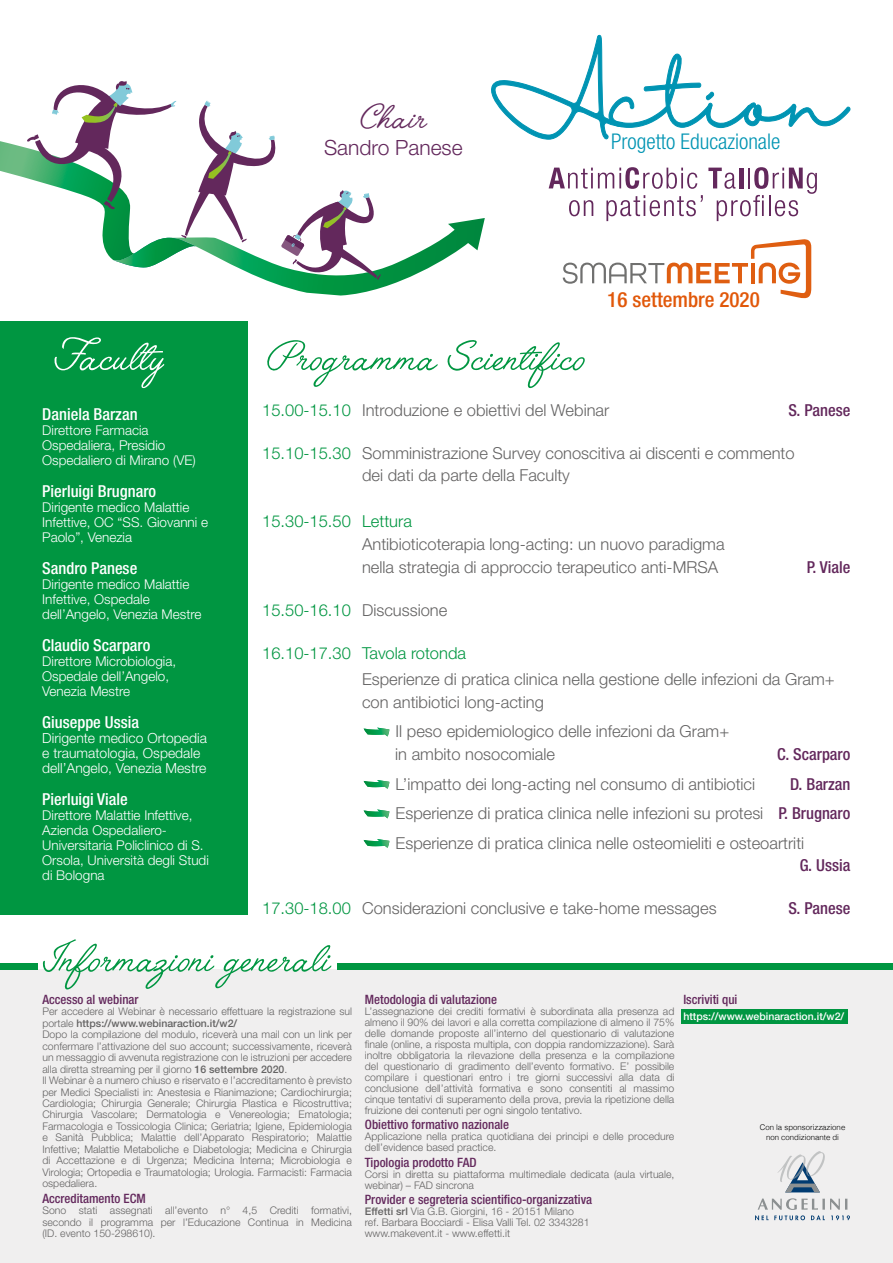
<style>
.page{position:relative;width:893px;height:1263px;background:#fff}
.page>*{position:absolute;margin:0;border:0;box-sizing:border-box;transform-origin:0 0}
.t1{font:54.45px "Angelface";color:#fff}
.t2{font:52.5px "Angelface";color:#009641}
.t3{font:43.5px "Angelface";color:#63285c}
.t4{font:300 condensed 21.6px "Helvetica Neue LT Std";color:#0094b3}
.t5{font:500 condensed 21px "Helvetica Neue LT Std";color:#e1580a}
.t6{font:300 21px "Helvetica Neue LT Std";color:#63285c}
.t7{font:300 16.5px/22.8px "Helvetica Neue LT Std";color:#646363}
.t8{font:500 condensed 16.5px "Helvetica Neue LT Std";color:#fff}
.t9{font:300 16.5px "Helvetica Neue LT Std";color:#009641}
.t10{font:500 condensed 16.5px "Helvetica Neue LT Std";color:#63285c}
.t11{font:300 13.95px/15px "Helvetica Neue LT Std";color:#fff}
.t12{font:300 13.5px/15px "Helvetica Neue LT Std";color:#fff}
.t13{font:500 condensed 12.9px "Helvetica Neue LT Std";color:#63285c}
.t14{font:300 10.5px/11.4px "Helvetica Neue LT Std";color:#646363}
.t15{font:500 10.5px "Helvetica Neue LT Std";color:#fff}
.t16{font:300 7.8px/9.4px "Helvetica";color:#000;text-align:center}
.s1{color:#009641}
.s2{color:#646363}
.s3{font-weight:500;font-stretch:condensed;color:#63285c}
.s4{font-weight:500}
</style>
<div class="page">
<div style="left:0;top:321px;width:248px;height:593px;background:#009641"></div>
<div style="left:0;top:969px;width:893px;height:294px;background:#f0efef"></div>
<svg style="left:755px;top:1198px;width:95px;height:22px"></svg>
<svg style="left:777px;top:1151px;width:48px;height:41px"></svg>
<svg style="left:363px;top:727px;width:27px;height:10px"></svg>
<svg style="left:363px;top:780px;width:27px;height:9px"></svg>
<svg style="left:363px;top:809px;width:27px;height:10px"></svg>
<svg style="left:363px;top:839px;width:27px;height:9px"></svg>
<svg style="left:0;top:35px;width:851px;height:263px"></svg>
<div style="left:337px;top:963px;width:556px;height:6px;background:#009641"></div>
<div style="left:0;top:963px;width:37px;height:6px;background:#009641"></div>
<div style="left:681px;top:1010px;width:166px;height:14px;background:#009641"></div>
<h1 class="t1" style="left:54px;top:326px;width:110px">Faculty</h1>
<h3 class="t8" style="left:42px;top:404px;width:97px">Daniela Barzan</h3>
<p class="t12" style="left:42px;top:422px;width:155px">Direttore Farmacia<br>Ospedaliera, Presidio<br>Ospedaliero di Mirano (VE)</p>
<h3 class="t8" style="left:42px;top:481px;width:115px">Pierluigi Brugnaro</h3>
<p class="t12" style="left:42px;top:499px;width:167px">Dirigente medico Malattie<br>Infettive, OC “SS. Giovanni e<br>Paolo”, Venezia</p>
<h3 class="t8" style="left:42px;top:558px;width:97px">Sandro Panese</h3>
<p class="t12" style="left:42px;top:576px;width:161px">Dirigente medico Malattie<br>Infettive, Ospedale dell’Angelo, Venezia Mestre</p>
<h3 class="t8" style="left:42px;top:635px;width:110px">Claudio Scarparo</h3>
<p class="t12" style="left:42px;top:653px;width:135px">Direttore Microbiologia,<br>Ospedale dell’Angelo,<br>Venezia Mestre</p>
<h3 class="t8" style="left:42px;top:712px;width:98px">Giuseppe Ussia</h3>
<h3 class="t11" style="left:42px;top:730px;width:166px">Dirigente medico Ortopedia e traumatologia, Ospedale dell’Angelo, Venezia Mestre</h3>
<h3 class="t8" style="left:42px;top:789px;width:87px">Pierluigi Viale</h3>
<p class="t12" style="left:42px;top:807px;width:168px">Direttore Malattie Infettive,<br>Azienda Ospedaliero-<br>Universitaria Policlinico di S.<br>Orsola, Università degli Studi di Bologna</p>
<h3 class="t3" style="left:360px;top:93px;width:68px">Chair</h3>
<h3 class="t6" style="left:324px;top:135px;width:140px">Sandro Panese</h3>
<h3 class="t4" style="left:611px;top:129px;width:171px">Progetto Educazionale</h3>
<h2 class="t2" style="left:267px;top:328px;width:319px">Programma Scientifico</h2>
<h3 class="t5" style="left:607px;top:287px;width:154px">16 settembre 2020</h3>
<h3 class="t7" style="left:262px;top:398px;width:349px"><span class="s1">15.00-15.10</span> Introduzione e obiettivi del Webinar</h3>
<h3 class="t10" style="left:788px;top:400px;width:64px">S. Panese</h3>
<h3 class="t7" style="left:362px;top:441px;width:434px;text-indent:-100px"><span class="s1">15.10-15.30</span> Somministrazione Survey conoscitiva ai discenti e commento dei dati da parte della Faculty</h3>
<h3 class="t9" style="left:262px;top:511px;width:151px">15.30-15.50 Lettura</h3>
<h3 class="t7" style="left:362px;top:532px;width:364px">Antibioticoterapia long-acting: un nuovo paradigma nella strategia di approccio terapeutico anti-MRSA</h3>
<h3 class="t10" style="left:807px;top:557px;width:45px">P. Viale</h3>
<h3 class="t9" style="left:262px;top:600px;width:187px">15.50-16.10 <span class="s2">Discussione</span></h3>
<h3 class="t9" style="left:262px;top:643px;width:205px">16.10-17.30 Tavola rotonda</h3>
<h3 class="t7" style="left:362px;top:667px;width:474px">Esperienze di pratica clinica nella gestione delle infezioni da Gram+ con antibiotici long-acting</h3>
<h3 class="t7" style="left:395px;top:719px;width:335px">Il peso epidemiologico delle infezioni da Gram+ in ambito nosocomiale</h3>
<h3 class="t10" style="left:777px;top:744px;width:75px">C. Scarparo</h3>
<h3 class="t7" style="left:396px;top:768px;width:456px;line-height:29.5px;text-align:justify;text-indent:394px"><span class="s3">D. Barzan </span>Esperienze di pratica clinica nelle infezioni su protesi <span class="s3">P. Brugnaro </span>Esperienze di pratica clinica nelle osteomieliti e osteoartriti</h3>
<h3 class="t10" style="left:800px;top:856px;width:52px">G. Ussia</h3>
<h3 class="t7" style="left:262px;top:897px;width:456px"><span class="s1">17.30-18.00</span> Considerazioni conclusive e take-home messages</h3>
<h3 class="t10" style="left:788px;top:898px;width:64px">S. Panese</h3>
<h3 class="t7" style="left:396px;top:772px;width:361px">L’impatto dei long-acting nel consumo di antibiotici</h3>
<h2 class="t2" style="left:42px;top:929px;width:289px">Informazioni generali</h2>
<p class="t13" style="left:42px;top:992px;width:98px">Accesso al webinar</p>
<p class="t14" style="left:42px;top:1006px;width:311px">Per accedere al Webinar è necessario effettuare la registrazione sul portale <span class="s4">https://www.webinaraction.it/w2/<br></span>Dopo la compilazione del modulo, riceverà una mail con un link per confermare l’attivazione del suo account; successivamente, riceverà un messaggio di avvenuta registrazione con le istruzioni per accedere alla diretta streaming per il giorno <span class="s4">16 settembre 2020</span>.<br>Il Webinar è a numero chiuso e riservato e l’accreditamento è previsto per Medici Specialisti in: Anestesia e Rianimazione; Cardiochirurgia; Cardiologia; Chirurgia Generale; Chirurgia Plastica e Ricostruttiva; Chirurgia Vascolare; Dermatologia e Venereologia; Ematologia; Farmacologia e Tossicologia Clinica; Geriatria; Igiene, Epidemiologia e Sanità Pubblica; Malattie dell’Apparato Respiratorio; Malattie Infettive; Malattie Metaboliche e Diabetologia; Medicina e Chirurgia di Accettazione e di Urgenza; Medicina Interna; Microbiologia e Virologia; Ortopedia e Traumatologia; Urologia. Farmacisti: Farmacia ospedaliera.</p>
<p class="t13" style="left:42px;top:1190px;width:105px">Accreditamento ECM</p>
<p class="t14" style="left:42px;top:1204px;width:311px;text-align:justify">Sono stati assegnati all’evento n° 4,5 Crediti formativi, secondo il programma per l’Educazione Continua in Medicina (ID. evento 150-298610).</p>
<p class="t13" style="left:365px;top:992px;width:134px">Metodologia di valutazione</p>
<p class="t14" style="left:365px;top:1005px;width:311px;line-height:10.9px;text-align:justify">L’assegnazione dei crediti formativi è subordinata alla presenza ad almeno il 90% dei lavori e alla corretta compilazione di almeno il 75% delle domande proposte all’interno del questionario di valutazione finale (online, a risposta multipla, con doppia randomizzazione). Sarà inoltre obbligatoria la rilevazione della presenza e la compilazione del questionario di gradimento dell’evento formativo. E’ possibile compilare i questionari entro i tre giorni successivi alla data di conclusione dell’attività formativa e sono consentiti al massimo cinque tentativi di superamento della prova, previa la ripetizione della fruizione dei contenuti per ogni singolo tentativo.</p>
<p class="t13" style="left:365px;top:1117px;width:146px">Obiettivo formativo nazionale</p>
<p class="t14" style="left:365px;top:1131px;width:311px;line-height:10.9px">Applicazione nella pratica quotidiana dei principi e delle procedure dell’evidence based practice.</p>
<p class="t13" style="left:365px;top:1154px;width:113px">Tipologia prodotto FAD</p>
<p class="t14" style="left:365px;top:1168px;width:311px;line-height:10.9px">Corsi in diretta su piattaforma multimediale dedicata (aula virtuale, webinar) – FAD sincrona</p>
<p class="t13" style="left:365px;top:1192px;width:229px">Provider e segreteria scientifico-organizzativa</p>
<p class="t14" style="left:365px;top:1205px;width:226px;line-height:10.9px"><span class="s4">Effetti srl</span> Via G.B. Giorgini, 16 - 20151 Milano ref. Barbara Bocciardi - Elisa Valli Tel. 02 3343281 www.makevent.it - www.effetti.it</p>
<p class="t13" style="left:683px;top:992px;width:56px">Iscriviti qui</p>
<p class="t15" style="left:683px;top:1010px;width:162px">https://www.webinaraction.it/w2/</p>
<p class="t16" style="left:760px;top:1122px;width:87px">Con la sponsorizzazione non condizionante di</p>
</div>
